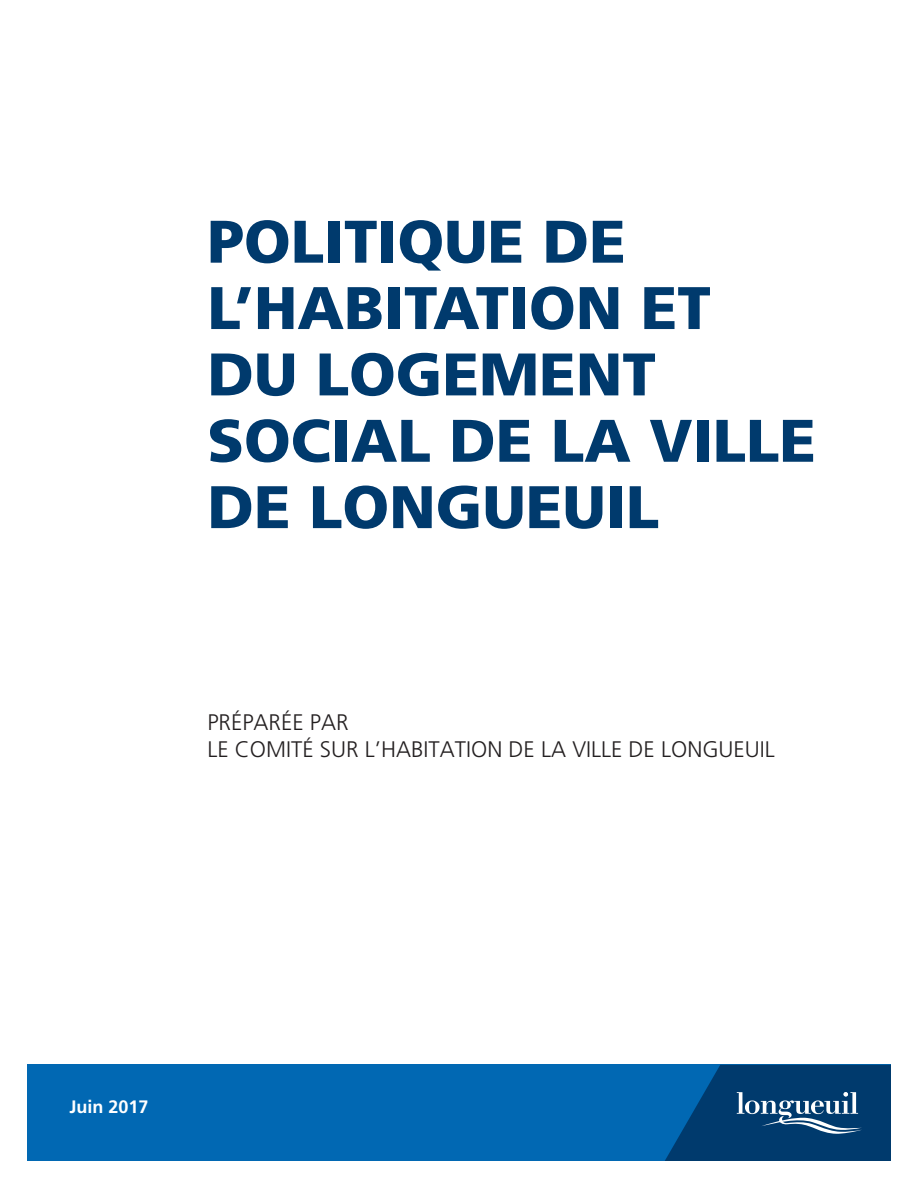
<style>
.page{position:relative;width:918px;height:1188px;background:#fff}
.page>*{position:absolute;margin:0;border:0;box-sizing:border-box;transform-origin:0 0}
.t1{font:900 60px/66.3px "Frutiger";color:#003a6d}
.t2{font:300 22.5px/27px "Frutiger";color:#231f20}
.t3{font:700 18px "Frutiger";color:#fff}
</style>
<div class="page">
<div style="left:27px;top:1065px;width:864px;height:96px;background:#0168b3"></div>
<svg style="left:665px;top:1065px;width:226px;height:96px;background:#0e4a7d"></svg>
<p class="t1" style="left:207px;top:208px;width:610px">POLITIQUE DE<br>L’HABITATION ET<br>DU LOGEMENT<br>SOCIAL DE LA VILLE<br>DE LONGUEUIL</p>
<p class="t2" style="left:207px;top:709px;width:569px">PRÉPARÉE PAR<br>LE COMITÉ SUR L’HABITATION DE LA VILLE DE LONGUEUIL</p>
<p class="t3" style="left:70px;top:1096px;width:81px">Juin 2017</p>
</div>
